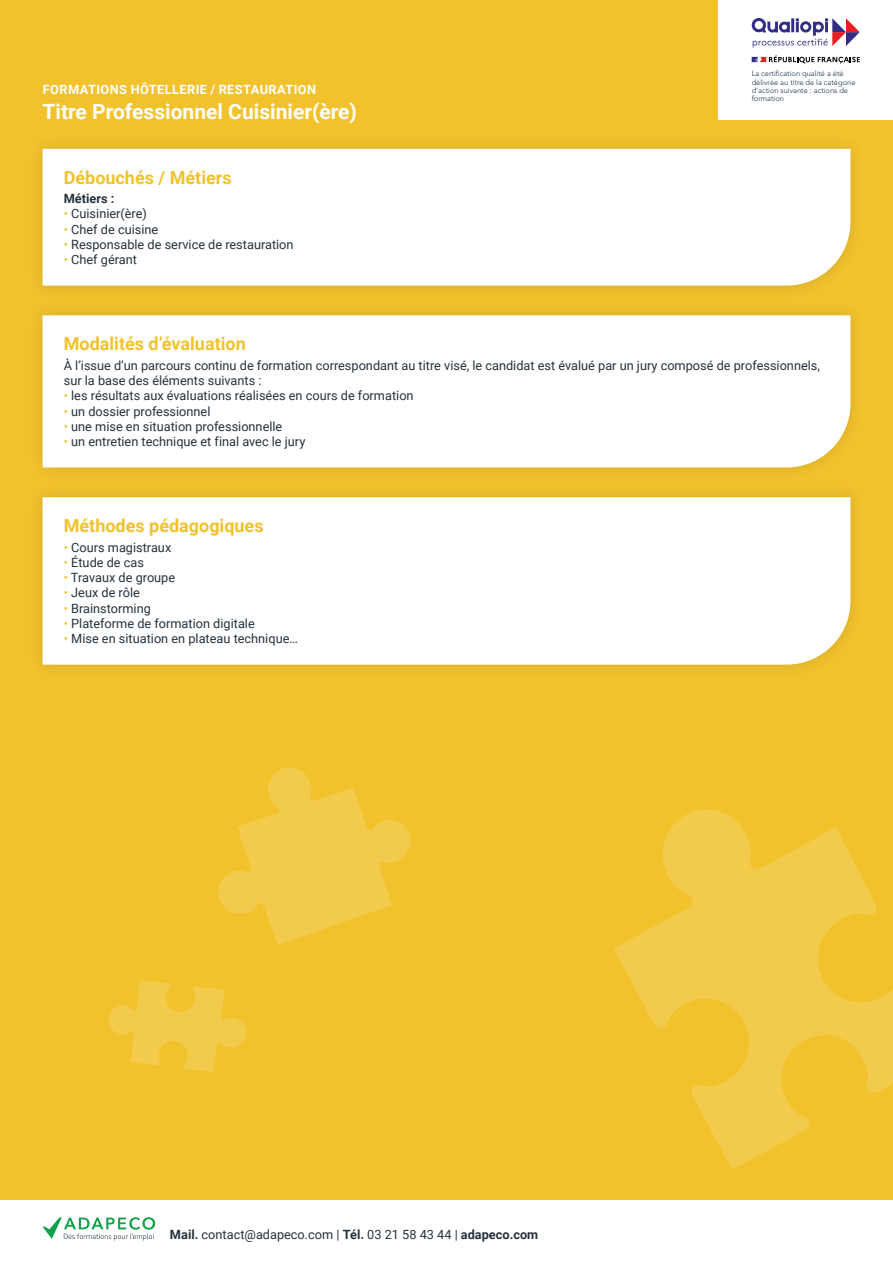
<style>
.page{position:relative;width:893px;height:1263px;background:#fff}
.page>*{position:absolute;margin:0;border:0;box-sizing:border-box;transform-origin:0 0}
.t1{font:700 21px "Roboto";color:#fff}
.t2{font:700 18px "Roboto";color:#f2c22d}
.t3{font:12.75px/15.3px "Roboto";color:#26323c}
.t4{font:700 12.75px "Roboto";letter-spacing:.035em;color:#fff}
.t5{font:700 12.75px "Roboto";color:#26323c}
.t6{font:300 7.5px/8.2px "Avenir";color:#1d2e45}
.s1{color:#f2c22d}
.s2{font-weight:700}
</style>
<div class="page">
<div style="left:0;top:0;width:893px;height:1199px;background:#f2c22d"></div>
<svg style="left:108px;top:980px;width:139px;height:92px"></svg>
<svg style="left:218px;top:767px;width:193px;height:178px"></svg>
<svg style="left:614px;top:809px;width:279px;height:360px"></svg>
<div style="left:28px;top:134px;width:837px;height:166px;background:#edbe2c"></div>
<div style="left:43px;top:149px;width:807px;height:137px;background:#fff"></div>
<div style="left:28px;top:301px;width:837px;height:180px;background:#edbe2c"></div>
<div style="left:43px;top:315px;width:807px;height:152px;background:#fff"></div>
<div style="left:28px;top:483px;width:837px;height:196px;background:#edbe2c"></div>
<div style="left:43px;top:497px;width:807px;height:168px;background:#fff"></div>
<svg style="left:43px;top:1217px;width:112px;height:24px"></svg>
<div style="left:719px;top:0;width:174px;height:119px;background:#fff"></div>
<svg style="left:752px;top:18px;width:108px;height:46px"></svg>
<p class="t4" style="left:43px;top:80px;width:275px">FORMATIONS HÔTELLERIE / RESTAURATION</p>
<h1 class="t1" style="left:43px;top:97px;width:316px">Titre Professionnel Cuisinier(ère)</h1>
<h2 class="t2" style="left:64px;top:165px;width:169px">Débouchés / Métiers</h2>
<p class="t5" style="left:64px;top:190px;width:52px">Métiers :</p>
<p class="t3" style="left:64px;top:206px;width:85px"><span class="s1">•</span> Cuisinier(ère)</p>
<p class="t3" style="left:64px;top:221px;width:96px"><span class="s1">•</span> Chef de cuisine</p>
<p class="t3" style="left:64px;top:236px;width:231px"><span class="s1">•</span> Responsable de service de restauration</p>
<p class="t3" style="left:64px;top:252px;width:75px"><span class="s1">•</span> Chef gérant</p>
<p class="t6" style="left:752px;top:70px;width:105px">La certification qualité a été délivrée au titre de la catégorie d’action suivante : actions de formation</p>
<h2 class="t2" style="left:64px;top:331px;width:184px">Modalités d’évaluation</h2>
<p class="t3" style="left:64px;top:357px;width:758px">À l’issue d’un parcours continu de formation correspondant au titre visé, le candidat est évalué par un jury composé de professionnels, sur la base des éléments suivants :</p>
<p class="t3" style="left:64px;top:388px;width:351px"><span class="s1">•</span> les résultats aux évaluations réalisées en cours de formation</p>
<p class="t3" style="left:64px;top:403px;width:148px"><span class="s1">•</span> un dossier professionnel</p>
<p class="t3" style="left:64px;top:418px;width:220px"><span class="s1">•</span> une mise en situation professionnelle</p>
<p class="t3" style="left:64px;top:434px;width:243px"><span class="s1">•</span> un entretien technique et final avec le jury</p>
<h2 class="t2" style="left:64px;top:513px;width:201px">Méthodes pédagogiques</h2>
<p class="t3" style="left:64px;top:539px;width:109px"><span class="s1">•</span> Cours magistraux</p>
<p class="t3" style="left:64px;top:554px;width:82px"><span class="s1">•</span> Étude de cas</p>
<p class="t3" style="left:64px;top:569px;width:113px"><span class="s1">•</span> Travaux de groupe</p>
<p class="t3" style="left:64px;top:585px;width:78px"><span class="s1">•</span> Jeux de rôle</p>
<p class="t3" style="left:64px;top:600px;width:89px"><span class="s1">•</span> Brainstorming</p>
<p class="t3" style="left:64px;top:615px;width:192px"><span class="s1">•</span> Plateforme de formation digitale</p>
<p class="t3" style="left:64px;top:631px;width:236px"><span class="s1">•</span> Mise en situation en plateau technique…</p>
<p class="t3" style="left:170px;top:1227px;width:370px"><span class="s2">Mail.</span> contact@adapeco.com | <span class="s2">Tél.</span> 03 21 58 43 44 | <span class="s2">adapeco.com</span></p>
</div>
